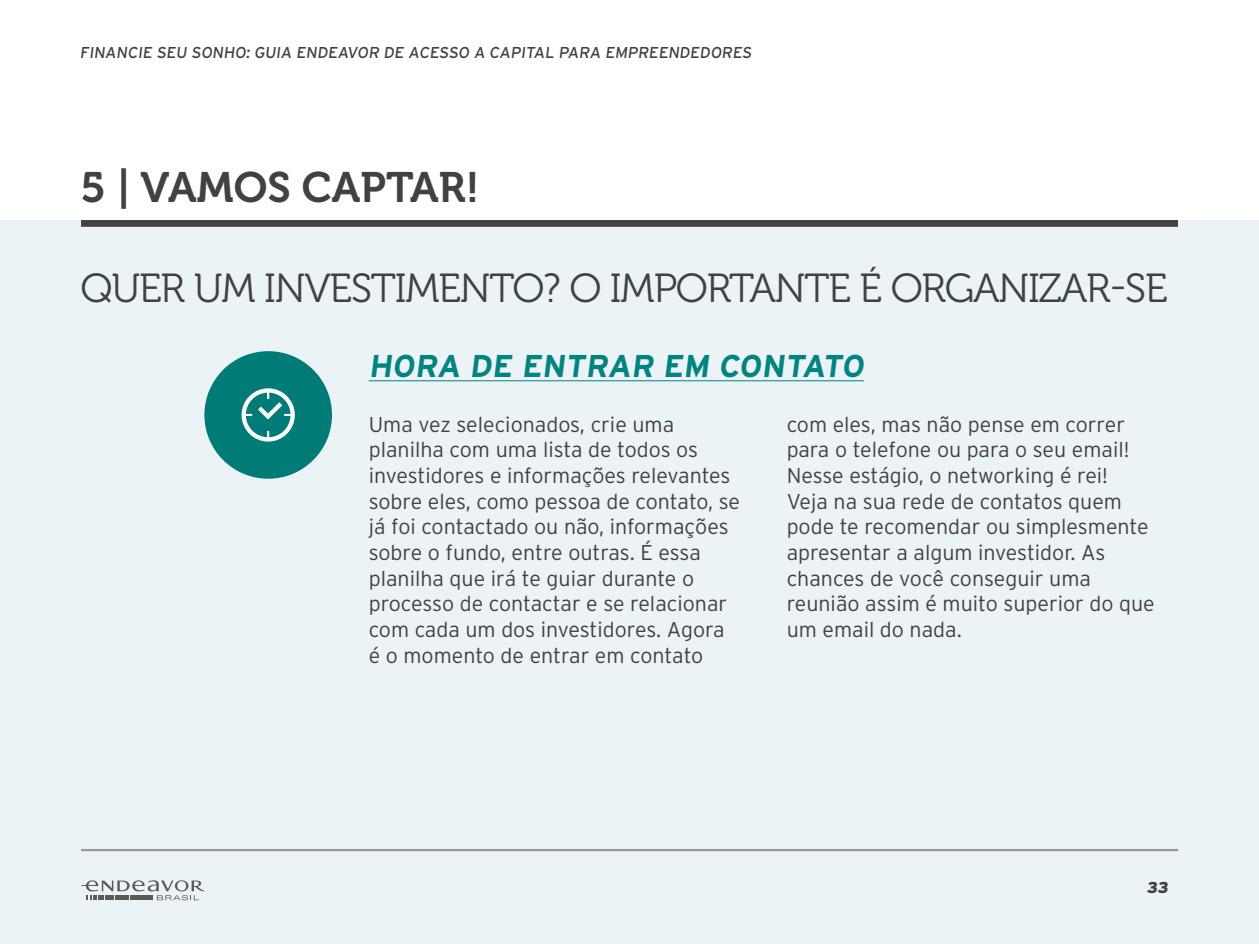
<style>
.page{position:relative;width:1259px;height:944px;background:#fff}
.page>*{position:absolute;margin:0;border:0;box-sizing:border-box;transform-origin:0 0}
.t1{font:42.3px "Museo 700";color:#414042}
.t2{font:40.5px "Museo 300";letter-spacing:-.03em;color:#414042}
.t3{font:700 31.5px "Interstate";color:#008481}
.t4{font:300 21.38px/25.7px "Interstate";color:#414042}
.t5{font:15.75px "Interstate";color:#414042}
.t6{font:900 15.75px "Interstate";color:#414042}
</style>
<div class="page">
<div style="left:0;top:220px;width:1259px;height:724px;background:#ebf3f6"></div>
<svg style="left:81px;top:880px;width:123px;height:20px"></svg>
<div style="left:81px;top:220px;width:1097px;height:7px;background:#414042"></div>
<hr style="left:81px;top:849px;width:1097px;height:2px;background:#414042">
<hr style="left:369px;top:380px;width:495px;height:1px;background:#008481">
<div style="left:204px;top:351px;width:128px;height:128px;background:#007b77;border-radius:50%"></div>
<svg style="left:242px;top:388px;width:53px;height:54px"></svg>
<p class="t5" style="left:80px;top:44px;width:675px">FINANCIE SEU SONHO: GUIA ENDEAVOR DE ACESSO A CAPITAL PARA EMPREENDEDORES</p>
<h1 class="t1" style="left:81px;top:164px;width:400px">5 | VAMOS CAPTAR!</h1>
<h2 class="t2" style="left:81px;top:266px;width:293px">QUER UM INVESTIM</h2>
<h2 class="t2" style="left:438px;top:266px;width:731px">ENTO? O IMPORTANTE É ORGANIZAR-SE</h2>
<h3 class="t3" style="left:369px;top:348px;width:501px">HORA DE ENTRAR EM CONTATO</h3>
<p class="t4" style="left:369px;top:411px;width:373px">U ma vez selecionados, crie uma planilha com uma lista de todos os investidores e informações relevantes sobre eles, como pessoa de contato, se já foi contactado ou não, informações sobre o fundo, entre outras. É essa planilha que irá te guiar durante o processo de contactar e se relacionar com cada um dos investidores. Agora é o momento de entrar em contato</p>
<p class="t4" style="left:786px;top:411px;width:369px">com eles, mas não pense em correr para o telefone ou para o seu email!<br>N esse estágio, o networking é rei!<br>Veja na sua rede de contatos quem pode te recomendar ou simplesmente apresentar a algum investidor. As chances de você conseguir uma reunião assim é muito superior do que um email do nada.</p>
<p class="t6" style="left:1146px;top:878px;width:25px">33</p>
</div>
